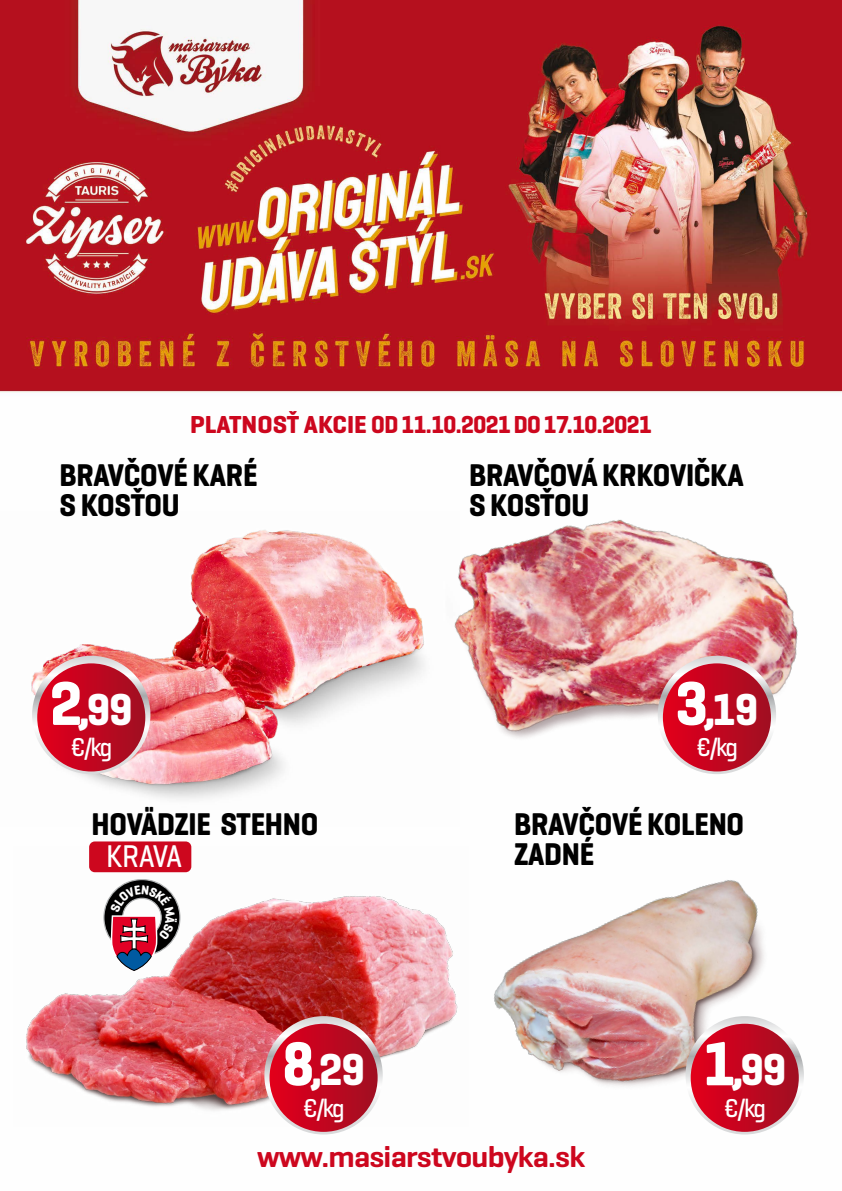
<style>
.page{position:relative;width:842px;height:1191px;background:#fff}
.page>*{position:absolute;margin:0;border:0;box-sizing:border-box;transform-origin:0 0}
.t1{font:700 45.5px "Geogrotesque";letter-spacing:-.025em;color:#fff;scale:.9 1}
.t2{font:700 32px/30px "Geogrotesque";letter-spacing:-.01em;color:#000;scale:.9 1}
.t3{font:600 32px "Geogrotesque";letter-spacing:-.035em;color:#fff;scale:.9 1}
.t4{font:600 30px "Geogrotesque";letter-spacing:-.025em;color:#cd071e;scale:1.05 1}
.t5{font:500 26.3px "Geogrotesque";letter-spacing:-.08em;color:#fff;scale:.9 1}
.t6{font:700 25px "Geogrotesque";letter-spacing:-.025em;color:#cd071e}
.s1{font-size:63.1px}
</style>
<div class="page">
<img style="left:0;top:0;width:842px;height:1135px">
<img style="left:0;top:512px;width:459px;height:314px">
<svg style="left:32px;top:656px;width:118px;height:118px"></svg>
<div style="left:37px;top:663px;width:108px;height:108px;background:linear-gradient(to right,#e4001e,#a10e22);border-radius:54px"></div>
<img style="left:459px;top:840px;width:379px;height:295px">
<svg style="left:685px;top:1016px;width:119px;height:118px"></svg>
<div style="left:691px;top:1023px;width:108px;height:108px;background:linear-gradient(to right,#e3001b,#a21326);border-radius:54px"></div>
<img style="left:402px;top:487px;width:414px;height:294px">
<img style="left:13px;top:846px;width:455px;height:280px">
<svg style="left:658px;top:656px;width:118px;height:118px"></svg>
<div style="left:663px;top:663px;width:108px;height:108px;background:linear-gradient(to right,#e3001b,#a21124);border-radius:54px"></div>
<div style="left:89px;top:841px;width:102px;height:31px;background:#cd071e;border-radius:6px"></div>
<svg style="left:264px;top:1016px;width:119px;height:118px"></svg>
<div style="left:270px;top:1023px;width:108px;height:108px;background:linear-gradient(to right,#e3001a,#a21528);border-radius:54px"></div>
<svg style="left:103px;top:879px;width:78px;height:93px"></svg>
<p class="t6" style="left:190px;top:408px;width:463px">PLATNOSŤ AKCIE OD 11.10.2021 DO 17.10.2021</p>
<p class="t2" style="left:60px;top:460px;width:222px">BRAVČOVÉ KARÉ<br>S KOSŤOU</p>
<h1 class="t1" style="left:50px;top:681px;width:94px"><span class="s1">2</span>,99</h1>
<p class="t5" style="left:70px;top:731px;width:49px">€/kg</p>
<p class="t2" style="left:92px;top:809px;width:253px">HOVÄDZIE STEHNO</p>
<p class="t3" style="left:106px;top:836px;width:85px">KRAVA</p>
<h1 class="t1" style="left:282px;top:1041px;width:94px"><span class="s1">8</span>,29</h1>
<p class="t5" style="left:302px;top:1091px;width:49px">€/kg</p>
<p class="t2" style="left:469px;top:460px;width:307px">BRAVČOVÁ KRKOVIČKA<br>S KOSŤOU</p>
<h1 class="t1" style="left:675px;top:681px;width:94px"><span class="s1">3</span>,19</h1>
<p class="t5" style="left:696px;top:731px;width:49px">€/kg</p>
<p class="t2" style="left:514px;top:809px;width:257px">BRAVČOVÉ KOLENO<br>ZADNÉ</p>
<h1 class="t1" style="left:703px;top:1041px;width:94px"><span class="s1">1</span>,99</h1>
<p class="t5" style="left:723px;top:1091px;width:49px">€/kg</p>
<p class="t4" style="left:257px;top:1137px;width:314px">www.masiarstvoubyka.sk</p>
</div>
